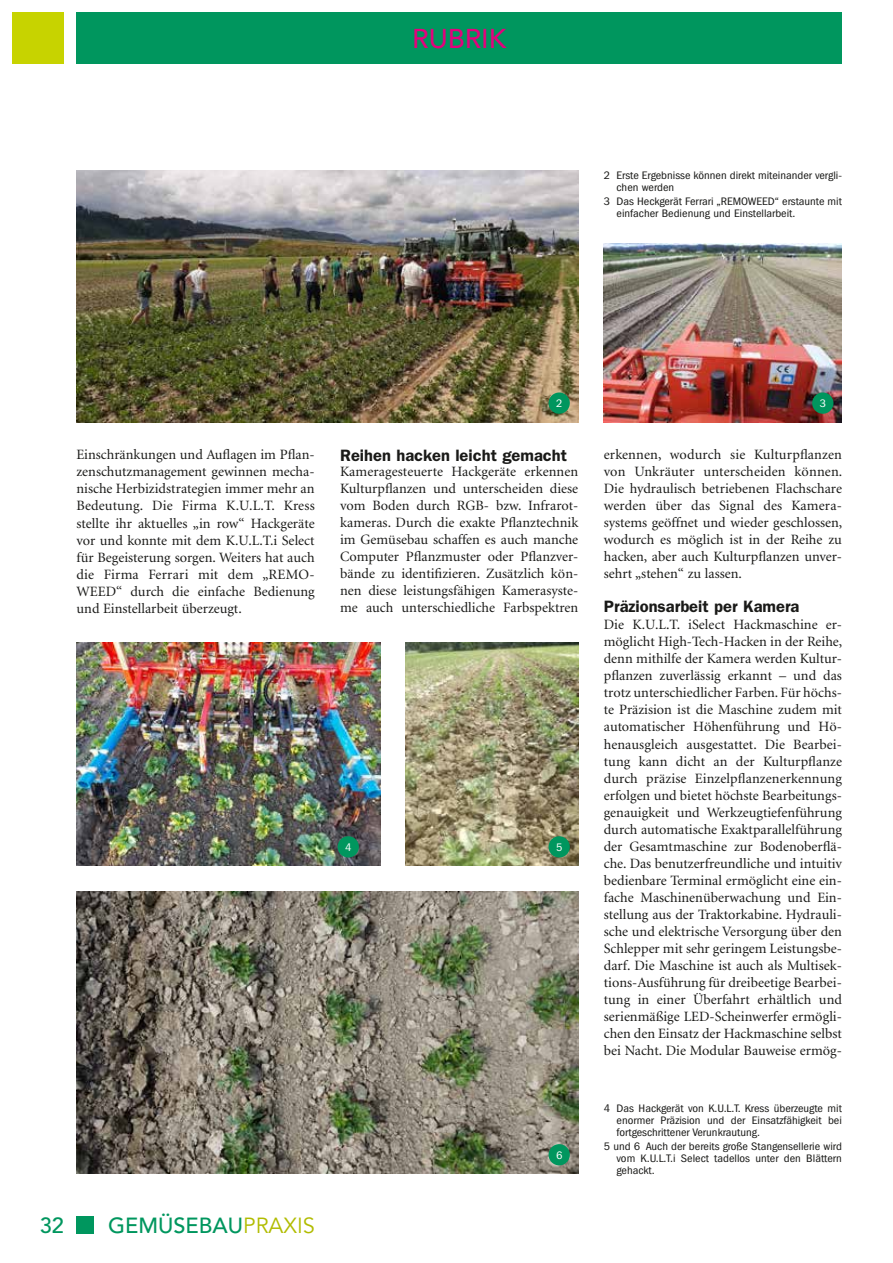
<style>
.page{position:relative;width:893px;height:1263px;background:#fff}
.page>*{position:absolute;margin:0;border:0;box-sizing:border-box;transform-origin:0 0}
.t1{font:500 27px "Avenir";color:#e5007d}
.t2{font:500 21.75px "Avenir";color:#00965e}
.t3{font:600 16.5px "Franklin Gothic LT";color:#1a1a18}
.t4{font:14.25px/17px "Minion LT";color:#1a1a18;text-align:justify}
.t5{font:condensed 11.25px/12px "Franklin Gothic LT";color:#1a1a18;text-align:justify;scale:1.1 1}
.t6{font:condensed 11.25px "Franklin Gothic LT";color:#fff;scale:1.1 1}
.s1{font-weight:400;color:#b1bc00}
</style>
<div class="page">
<div style="left:13px;top:13px;width:51px;height:51px;background:#c7d300"></div>
<div style="left:77px;top:1216px;width:17px;height:17px;background:#00965e"></div>
<div style="left:77px;top:13px;width:765px;height:51px;background:#00965e"></div>
<img style="left:77px;top:170px;width:501px;height:252px">
<img style="left:604px;top:244px;width:238px;height:178px">
<div style="left:549px;top:392px;width:21px;height:22px;background:#00965e;border-radius:50%"></div>
<div style="left:812px;top:392px;width:21px;height:22px;background:#00965e;border-radius:50%"></div>
<img style="left:406px;top:642px;width:172px;height:224px">
<img style="left:77px;top:891px;width:501px;height:283px">
<img style="left:77px;top:642px;width:303px;height:224px">
<div style="left:338px;top:836px;width:21px;height:21px;background:#00965e;border-radius:50%"></div>
<div style="left:549px;top:836px;width:21px;height:21px;background:#00965e;border-radius:50%"></div>
<div style="left:549px;top:1144px;width:21px;height:21px;background:#00965e;border-radius:50%"></div>
<h1 class="t1" style="left:412px;top:23px;width:96px">RUBRIK</h1>
<p class="t5" style="left:617px;top:169px;width:206px;text-indent:-13px">2 Erste Ergebnisse können direkt miteinander vergli&shy;chen werden</p>
<p class="t5" style="left:617px;top:195px;width:206px;text-indent:-13px">3 Das Heckgerät Ferrari „REMOWEED“ erstaunte mit einfacher Bedienung und Einstellarbeit.</p>
<p class="t4" style="left:77px;top:447px;width:240px">Einschränkungen und Auflagen im Pflan&shy;zenschutzmanagement gewinnen mecha&shy;nische Herbizidstrategien immer mehr an Bedeutung. Die Firma K.U.L.T. Kress stellte ihr aktuelles „in row“ Hackgeräte vor und konnte mit dem K.U.L.T.i Select für Begeisterung sorgen. Weiters hat auch die Firma Ferrari mit dem „REMO-WEED“ durch die einfache Bedienung und Einstellarbeit überzeugt.</p>
<h2 class="t2" style="left:40px;top:1213px;width:25px">32</h2>
<h2 class="t2" style="left:108px;top:1213px;width:208px">GEMÜSEBAU<span class="s1">PRAXIS</span></h2>
<p class="t6" style="left:556px;top:397px;width:7px">2</p>
<p class="t6" style="left:820px;top:397px;width:7px">3</p>
<p class="t3" style="left:340px;top:445px;width:228px">Reihen hacken leicht gemacht</p>
<p class="t4" style="left:340px;top:464px;width:240px">Kameragesteuerte Hackgeräte erkennen Kulturpflanzen und unterscheiden diese vom Boden durch RGB- bzw. Infrarot&shy;kameras. Durch die exakte Pflanztechnik im Gemüsebau schaffen es auch manche Computer Pflanzmuster oder Pflanzver&shy;bände zu identifizieren. Zusätzlich kön&shy;nen diese leistungsfähigen Kamerasyste&shy;me auch unterschiedliche Farbspektren</p>
<p class="t6" style="left:345px;top:841px;width:7px">4</p>
<p class="t6" style="left:556px;top:841px;width:7px">5</p>
<p class="t6" style="left:556px;top:1148px;width:7px">6</p>
<p class="t4" style="left:604px;top:447px;width:240px;text-align:left">erkennen, wodurch sie Kulturpflanzen von Unkräuter unterscheiden können.<br>Die hydraulisch betriebenen Flachschare werden über das Signal des Kamera&shy;systems geöffnet und wieder geschlossen, wodurch es möglich ist in der Reihe zu hacken, aber auch Kulturpflanzen unver&shy;sehrt „stehen“ zu lassen.</p>
<p class="t3" style="left:604px;top:597px;width:197px">Präzionsarbeit per Kamera</p>
<p class="t4" style="left:604px;top:617px;width:240px">Die K.U.L.T. iSelect Hackmaschine er&shy;möglicht High-Tech-Hacken in der Reihe, denn mithilfe der Kamera werden Kultur&shy;pflanzen zuverlässig erkannt – und das trotz unterschiedlicher Farben. Für höchs&shy;te Präzision ist die Maschine zudem mit automatischer Höhenführung und Hö&shy;henausgleich ausgestattet. Die Bearbei&shy;tung kann dicht an der Kulturpflanze durch präzise Einzelpflanzenerkennung erfolgen und bietet höchste Bearbeitungs&shy;genauigkeit und Werkzeugtiefenführung durch automatische Exaktparallelführung der Gesamtmaschine zur Bodenoberflä&shy;che. Das benutzerfreundliche und intuitiv bedienbare Terminal ermöglicht eine ein&shy;fache Maschinenüberwachung und Ein&shy;stellung aus der Traktorkabine. Hydrauli&shy;sche und elektrische Versorgung über den Schlepper mit sehr geringem Leistungsbe&shy;darf. Die Maschine ist auch als Multisek&shy;tions-Ausführung für dreibeetige Bearbei&shy;tung in einer Überfahrt erhältlich und serienmäßige LED-Scheinwerfer ermögli&shy;chen den Einsatz der Hackmaschine selbst bei Nacht. Die Modular Bauweise ermög-</p>
<p class="t5" style="left:617px;top:1102px;width:206px;text-indent:-13px">4 Das Hackgerät von K.U.L.T. Kress überzeugte mit enormer Präzision und der Einsatzfähigkeit bei fortgeschrittener Verunkrautung.</p>
<p class="t5" style="left:617px;top:1140px;width:206px;text-indent:-13px">5 und 6 Auch der bereits große Stangensellerie wird vom K.U.L.T.i Select tadellos unter den Blättern gehackt.</p>
</div>
